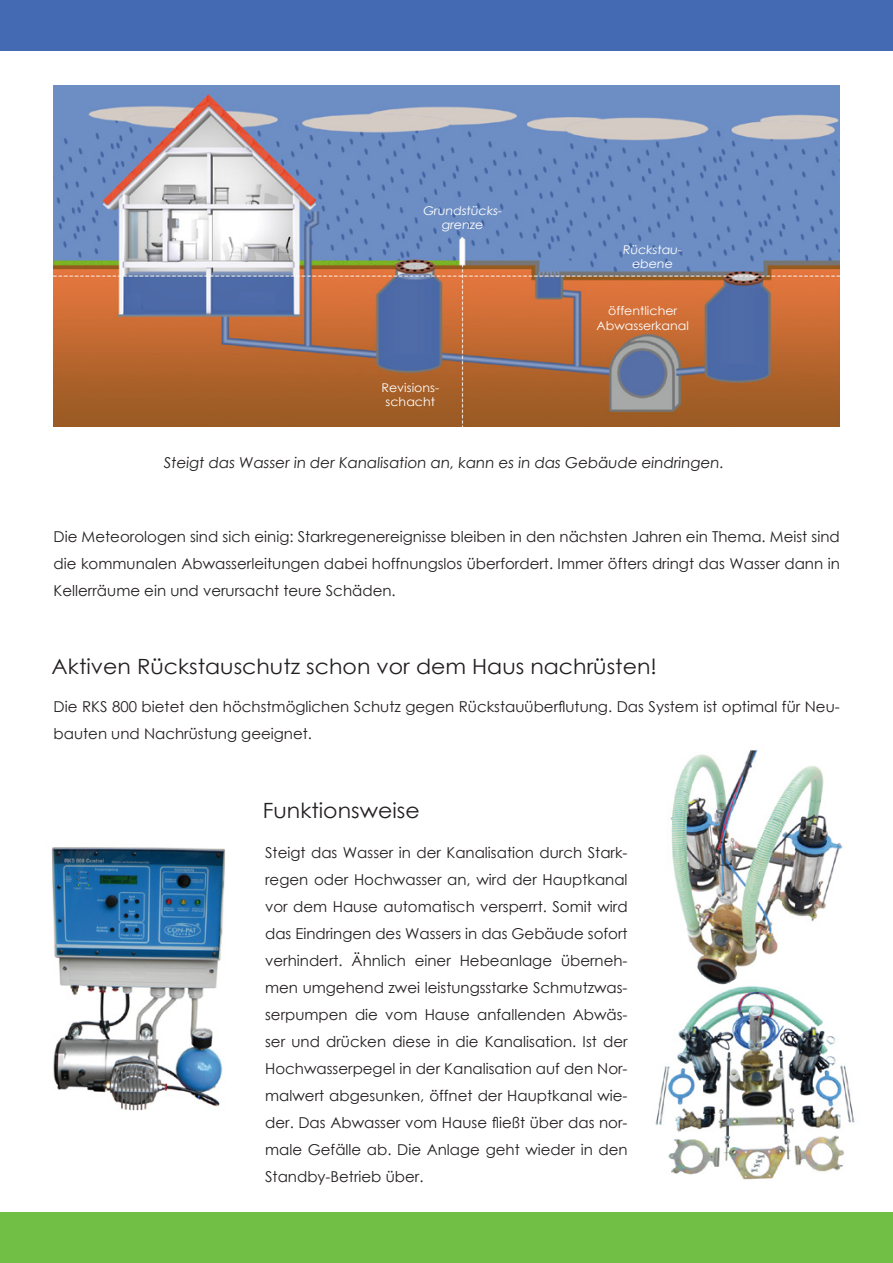
<style>
.page{position:relative;width:893px;height:1263px;background:#fff}
.page>*{position:absolute;margin:0;border:0;box-sizing:border-box;transform-origin:0 0}
.t1{font:21px "Century Gothic";color:#231f20;scale:1.05 1}
.t2{font:15px/27px "Century Gothic";color:#231f20;text-align:justify}
.t3{font:12px/14.4px "Century Gothic";color:#fff;text-align:center;scale:1.05 1}
</style>
<div class="page">
<div style="left:0;top:0;width:893px;height:50px;background:#446ab3"></div>
<div style="left:0;top:1212px;width:893px;height:51px;background:#71bf44"></div>
<img style="left:54px;top:85px;width:786px;height:342px">
<img style="left:52px;top:847px;width:173px;height:264px">
<img style="left:670px;top:750px;width:173px;height:223px">
<img style="left:655px;top:973px;width:200px;height:207px">
<p class="t3" style="left:423px;top:203px;width:78px">Grundstücks&shy;grenze</p>
<p class="t3" style="left:381px;top:380px;width:57px">Revisions&shy;schacht</p>
<p class="t3" style="left:622px;top:242px;width:59px">Rückstau&shy;ebene</p>
<p class="t3" style="left:596px;top:303px;width:90px">öffentlicher<br>Abwasserkanal</p>
<p class="t2" style="left:163px;top:449px;width:563px">Steigt das Wasser in der Kanalisation an, kann es in das Gebäude eindringen.</p>
<p class="t2" style="left:54px;top:523px;width:788px">Die Meteorologen sind sich einig: Starkregenereignisse bleiben in den nächsten Jahren ein Thema. Meist sind die kommunalen Abwasserleitungen dabei hoffnungslos überfordert. Immer öfters dringt das Wasser dann in Kellerräume ein und verursacht teure Schäden.</p>
<h1 class="t1" style="left:52px;top:652px;width:578px">Aktiven Rückstauschutz schon vor dem Haus nachrüsten!</h1>
<p class="t2" style="left:54px;top:693px;width:788px">Die RKS 800 bietet den höchstmöglichen Schutz gegen Rückstauüberflutung. Das System ist optimal für Neu&shy;bauten und Nachrüstung geeignet.</p>
<h1 class="t1" style="left:263px;top:795px;width:151px">Funktionsweise</h1>
<p class="t2" style="left:265px;top:838px;width:364px">Steigt das Wasser in der Kanalisation durch Stark&shy;regen oder Hochwasser an, wird der Hauptkanal vor dem Hause automatisch versperrt. Somit wird das Eindringen des Wassers in das Gebäude sofort verhindert. Ähnlich einer Hebeanlage überneh&shy;men umgehend zwei leistungsstarke Schmutzwas&shy;serpumpen die vom Hause anfallenden Abwäs&shy;ser und drücken diese in die Kanalisation. Ist der Hochwasserpegel in der Kanalisation auf den Nor&shy;malwert abgesunken, öffnet der Hauptkanal wie&shy;der. Das Abwasser vom Hause fließt über das nor&shy;male Gefälle ab. Die Anlage geht wieder in den Standby-Betrieb über.</p>
</div>
